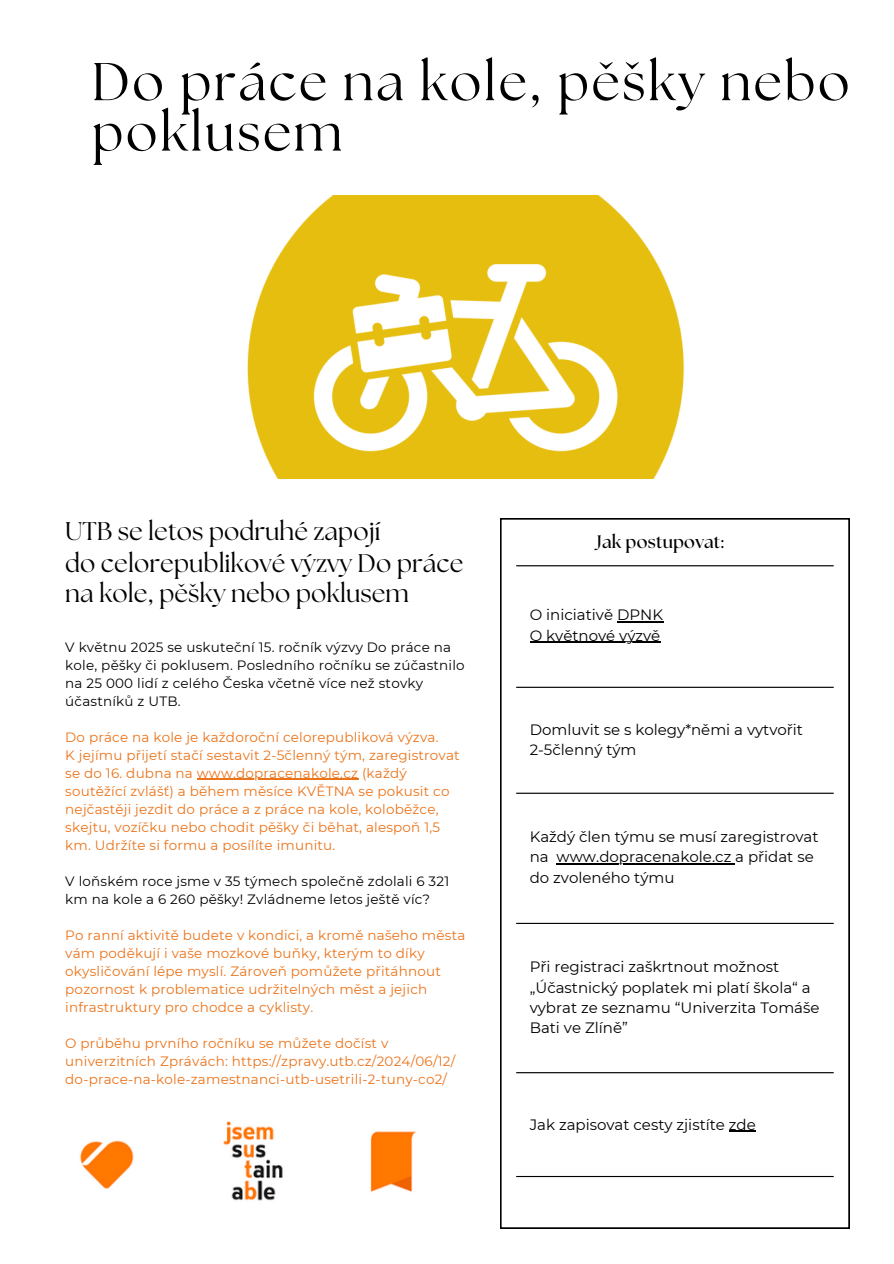
<style>
.page{position:relative;width:894px;height:1264px;background:#fff}
.page>*{position:absolute;margin:0;border:0;box-sizing:border-box;transform-origin:0 0}
.t1{font:53.1px/50.4px "The Seasons";letter-spacing:.04em;color:#000}
.t2{font:25.5px/30.9px "The Seasons";color:#000}
.t3{font:700 18px "The Seasons";letter-spacing:.01em;color:#000}
.t4{font:15px/20.2px "Montserrat";color:#000}
.t5{font:13.5px/18px "Montserrat";letter-spacing:.015em;color:#eb7319}
.t6{font:13.5px/18px "Montserrat";letter-spacing:.015em;color:#000}
</style>
<div class="page">
<hr style="left:197px;top:778px;width:161px;height:1px;background:#eb7319">
<img style="left:247px;top:196px;width:437px;height:282px">
<svg style="left:500px;top:518px;width:349px;height:710px"></svg>
<hr style="left:617px;top:621px;width:46px;height:1px;background:#000">
<hr style="left:529px;top:641px;width:131px;height:2px;background:#000">
<hr style="left:556px;top:863px;width:179px;height:1px;background:#000">
<svg style="left:728px;top:1130px;width:27px;height:1px"></svg>
<hr style="left:516px;top:565px;width:317px;height:1px;background:#000">
<hr style="left:516px;top:686px;width:317px;height:2px;background:#000">
<hr style="left:516px;top:792px;width:317px;height:1px;background:#000">
<hr style="left:516px;top:922px;width:317px;height:2px;background:#000">
<hr style="left:516px;top:1072px;width:317px;height:1px;background:#000">
<hr style="left:516px;top:1175px;width:317px;height:1px;background:#000">
<img style="left:80px;top:1121px;width:336px;height:80px">
<p class="t1" style="left:91px;top:60px;width:759px">Do práce na kole, pěšky nebo poklusem</p>
<h1 class="t2" style="left:65px;top:517px;width:400px">UTB se letos podruhé zapojí<br>do celorepublikové výzvy Do práce na kole, pěšky nebo poklusem</h1>
<p class="t6" style="left:65px;top:637px;width:401px">V květnu 2025 se uskuteční 15. ročník výzvy Do práce na kole, pěšky či poklusem. Posledního ročníku se zúčastnilo na 25 000 lidí z celého Česka včetně více než stovky účastníků z UTB.</p>
<p class="t5" style="left:65px;top:727px;width:396px">Do práce na kole je každoroční celorepubliková výzva.<br>K jejímu přijetí stačí sestavit 2-5členný tým, zaregistrovat se do 16. dubna na www.dopracenakole.cz (každý</p>
<p class="t5" style="left:65px;top:781px;width:385px">soutěžící zvlášť) a během měsíce KVĚTNA se pokusit co nejčastěji jezdit do práce a z práce na kole, koloběžce, skejtu, vozíčku nebo chodit pěšky či běhat, alespoň 1,5 km. Udržíte si formu a posílíte imunitu.</p>
<p class="t6" style="left:65px;top:871px;width:385px">V loňském roce jsme v 35 týmech společně zdolali 6 321 km na kole a 6 260 pěšky! Zvládneme letos ještě víc?</p>
<p class="t5" style="left:65px;top:925px;width:401px">Po ranní aktivitě budete v kondici, a kromě našeho města</p>
<p class="t5" style="left:65px;top:943px;width:377px">vám poděkují i vaše mozkové buňky, kterým to díky okysličování lépe myslí. Zároveň pomůžete přitáhnout pozornost k problematice udržitelných měst a jejich infrastruktury pro chodce a cyklisty.</p>
<p class="t5" style="left:65px;top:1033px;width:324px">O průběhu prvního ročníku se můžete dočíst v</p>
<p class="t5" style="left:65px;top:1051px;width:391px">univerzitních Zprávách: https://zpravy.utb.cz/2024/06/12/ do-prace-na-kole-zamestnanci-utb-usetrili-2-tuny-co2/</p>
<p class="t3" style="left:596px;top:533px;width:128px">Jak postupovat:</p>
<p class="t4" style="left:529px;top:605px;width:135px">O iniciativě DPNK</p>
<p class="t4" style="left:529px;top:625px;width:132px">O květnové výzvě</p>
<p class="t4" style="left:529px;top:719px;width:275px">Domluvit se s kolegy*němi a vytvořit<br>2-5členný tým</p>
<p class="t4" style="left:529px;top:826px;width:290px">Každý člen týmu se musí zaregistrovat na</p>
<p class="t4" style="left:529px;top:847px;width:285px;text-indent:27px">www.dopracenakole.cz a přidat se do zvoleného týmu</p>
<p class="t4" style="left:529px;top:956px;width:291px">Při registraci zaškrtnout možnost „Účastnický poplatek mi platí škola“ a vybrat ze seznamu “Univerzita Tomáše<br>Bati ve Zlíně”</p>
<p class="t4" style="left:529px;top:1113px;width:227px">Jak zapisovat cesty zjistíte zde</p>
</div>
